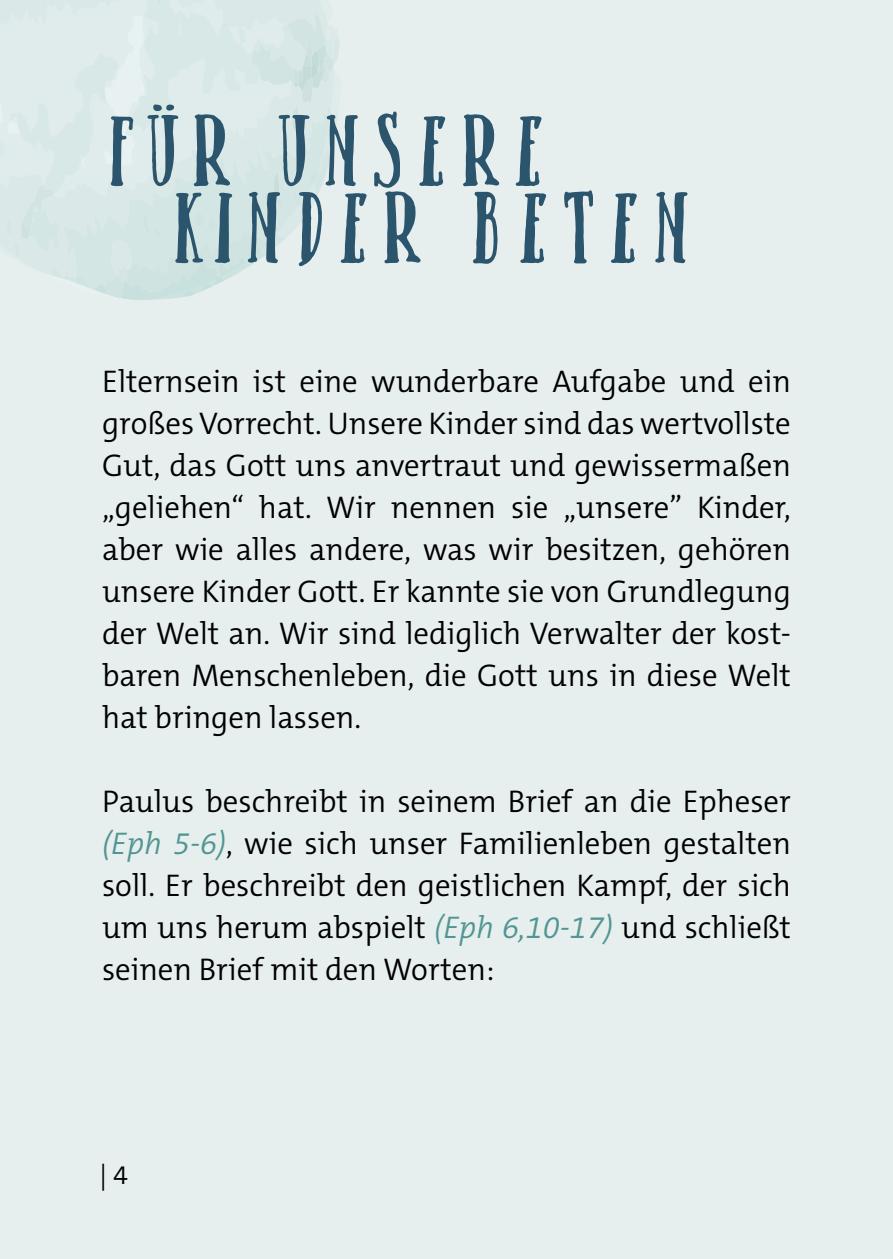
<style>
.page{position:relative;width:893px;height:1259px;background:#e7eeee}
.page>*{position:absolute;margin:0;border:0;box-sizing:border-box;transform-origin:0 0}
.t1{font:84px/77.1px "Blessed Mamaliga Condensed Serif";color:#2b546d}
.t2{font:300 31.5px/42px "The Mix C5";color:#000;text-align:justify}
.t3{font:300 27px "The Mix C5";color:#000}
.s1{font-style:italic;color:#519692}
</style>
<div class="page">
<svg style="left:0;top:0;width:340px;height:300px"></svg>
<h1 class="t1" style="left:168px;top:116px;width:528px;text-indent:-66px">FÜR UNSERE<br>KINDER BETEN</h1>
<p class="t2" style="left:102px;top:360px;width:690px">Elternsein ist eine wunderbare Aufgabe und ein großes Vorrecht. Unsere Kinder sind das wertvollste Gut, das Gott uns anvertraut und gewissermaßen „geliehen“ hat. Wir nennen sie „unsere” Kinder, aber wie alles andere, was wir besitzen, gehören unsere Kinder Gott. Er kannte sie von Grundlegung der Welt an. Wir sind lediglich Verwalter der kost&shy;baren Menschenleben, die Gott uns in diese Welt hat bringen lassen.</p>
<p class="t2" style="left:102px;top:780px;width:690px">Paulus beschreibt in seinem Brief an die Epheser <span class="s1">(Eph 5-6)</span>, wie sich unser Familienleben gestalten soll. Er beschreibt den geistlichen Kampf, der sich um uns herum abspielt <span class="s1">(Eph 6,10-17)</span> und schließt seinen Brief mit den Worten:</p>
<p class="t3" style="left:99px;top:1157px;width:30px">| 4</p>
</div>
